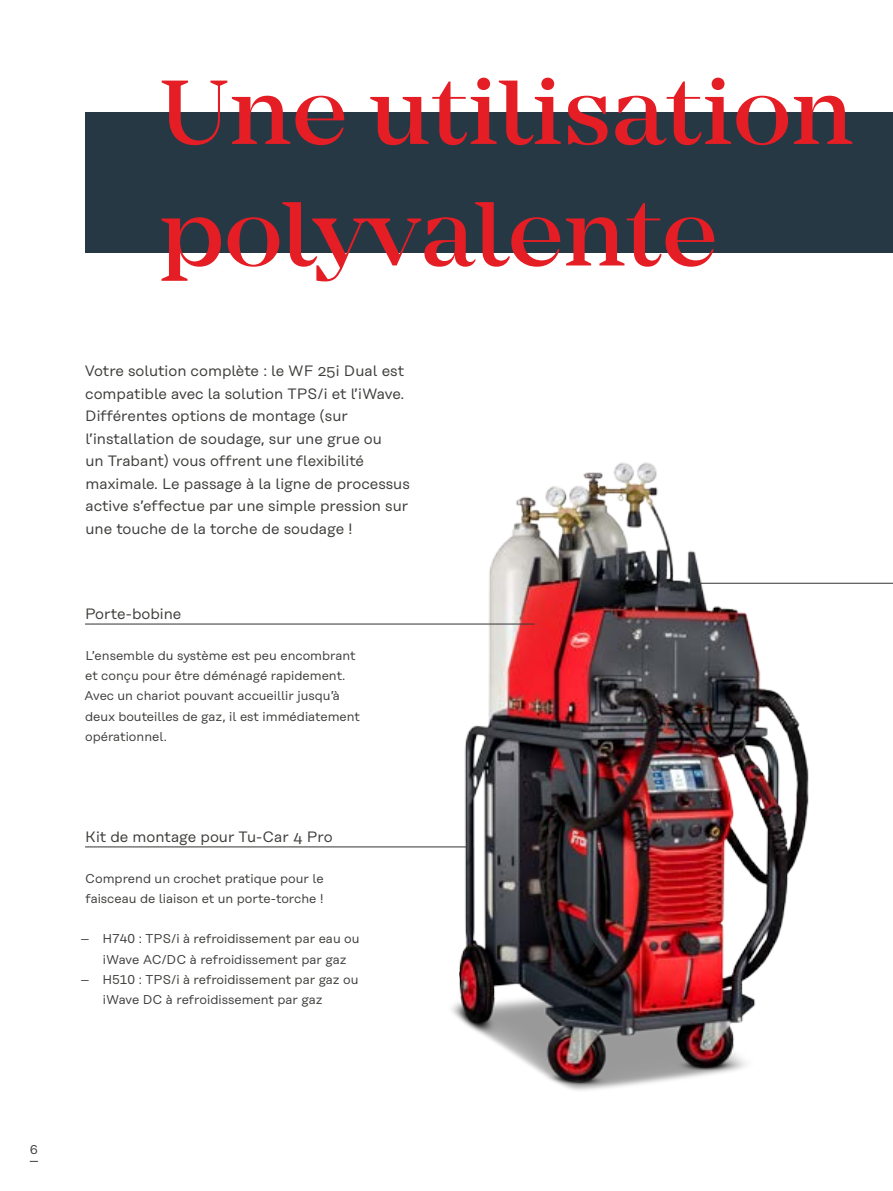
<style>
.page{position:relative;width:893px;height:1191px;background:#fff}
.page>*{position:absolute;margin:0;border:0;box-sizing:border-box;transform-origin:0 0}
.t1{font:500 94.5px/121.5px "Mirador";color:#e51e25}
.t2{font:15px/22.5px "Rational Text";color:#3d3d3b}
.t3{font:12.75px/20.2px "Rational Text";color:#3d3d3b}
</style>
<div class="page">
<div style="left:85px;top:112px;width:808px;height:140px;background:#273845"></div>
<img style="left:379px;top:462px;width:470px;height:629px">
<hr style="left:85px;top:846px;width:382px;height:1px;background:#3d3d3b">
<hr style="left:85px;top:623px;width:449px;height:1px;background:#3d3d3b">
<hr style="left:696px;top:583px;width:197px;height:1px;background:#3d3d3b">
<h1 class="t1" style="left:160px;top:52px;width:696px">Une utilisation polyvalente</h1>
<p class="t2" style="left:84px;top:360px;width:327px">Votre solution complète : le WF 25i Dual est compatible avec la solution TPS/i et l’iWave.<br>Différentes options de montage (sur l’installation de soudage, sur une grue ou<br>un Trabant) vous offrent une flexibilité maximale. Le passage à la ligne de processus active s’effectue par une simple pression sur une touche de la torche de soudage !</p>
<p class="t2" style="left:85px;top:603px;width:98px">Porte-bobine</p>
<p class="t3" style="left:84px;top:645px;width:277px">L’ensemble du système est peu encombrant et conçu pour être déménagé rapidement.<br>Avec un chariot pouvant accueillir jusqu’à deux bouteilles de gaz, il est immédiatement opérationnel.</p>
<p class="t2" style="left:85px;top:825px;width:249px">Kit de montage pour Tu-Car 4 Pro</p>
<p class="t3" style="left:85px;top:868px;width:240px">Comprend un crochet pratique pour le faisceau de liaison et un porte-torche !</p>
<p class="t3" style="left:103px;top:928px;width:258px;text-indent:-23px">– H740 : TPS/i à refroidissement par eau ou iWave AC/DC à refroidissement par gaz</p>
<p class="t3" style="left:103px;top:969px;width:257px;text-indent:-23px">– H510 : TPS/i à refroidissement par gaz ou iWave DC à refroidissement par gaz</p>
<p class="t3" style="left:30px;top:1139px;width:10px">6</p>
</div>
